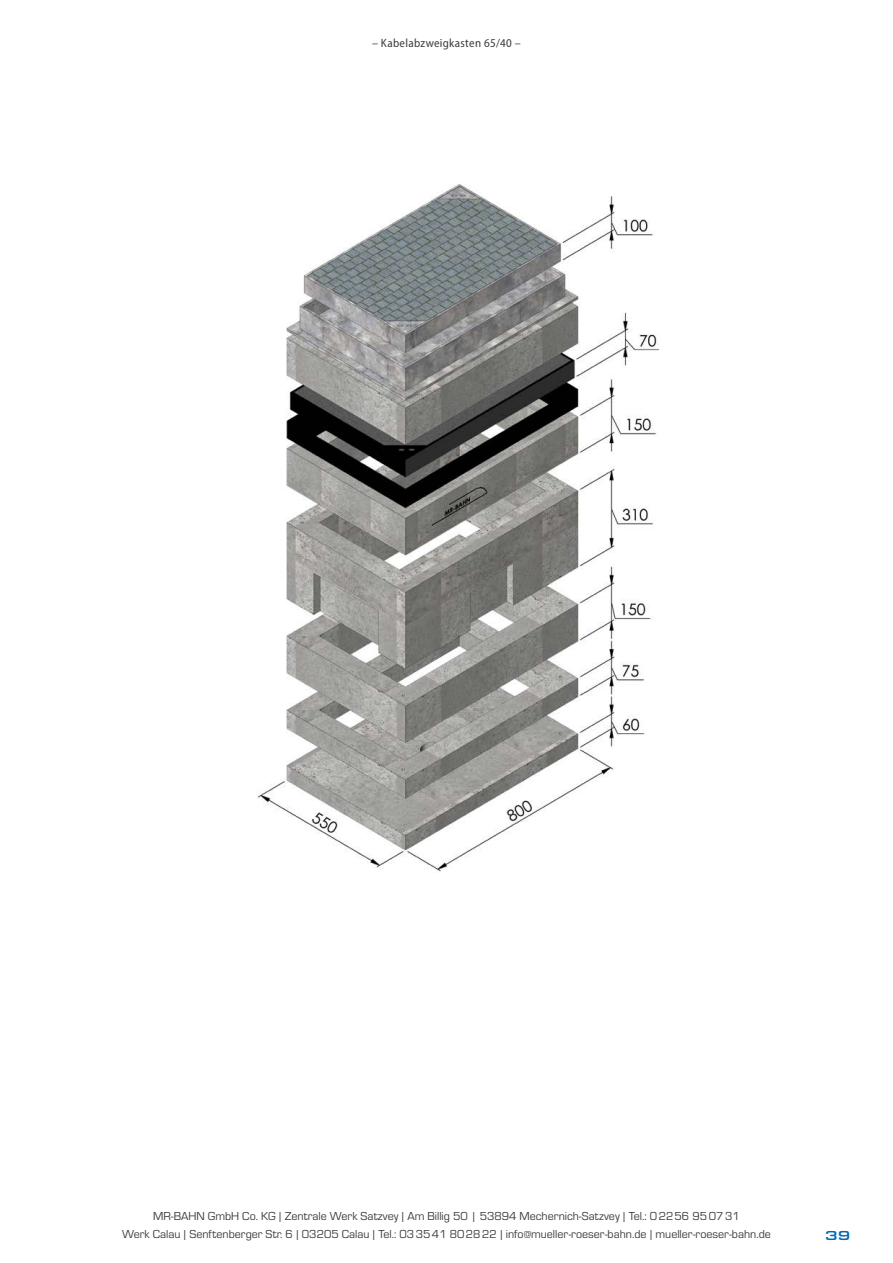
<style>
.page{position:relative;width:893px;height:1263px;background:#fff}
.page>*{position:absolute;margin:0;border:0;box-sizing:border-box;transform-origin:0 0}
.t1{font:500 13.5px "Eurostile Ext";color:#0069b4}
.t2{font:12px/18px "Eurostile";color:#3c3c3b;text-align:center}
.t3{font:semi-condensed 12px "Myriad Pro";letter-spacing:.025em;color:#3c3c3b}
</style>
<div class="page">
<img style="left:257px;top:184px;width:401px;height:688px">
<p class="t3" style="left:372px;top:36px;width:150px">– Kabelabzweigkasten 65/40 –</p>
<p class="t2" style="left:122px;top:1207px;width:650px">MR-BAHN GmbH Co. KG|Zentrale Werk Satzvey |Am Billig 50 | 53894 Mechernich-Satzvey |Tel.: 02256 950731<br>Werk Calau|Senftenberger Str. 6|03205 Calau|Tel.: 033541 802822|info@mueller-roeser-bahn.de|mueller-roeser-bahn.de</p>
<p class="t1" style="left:825px;top:1226px;width:27px">39</p>
</div>
